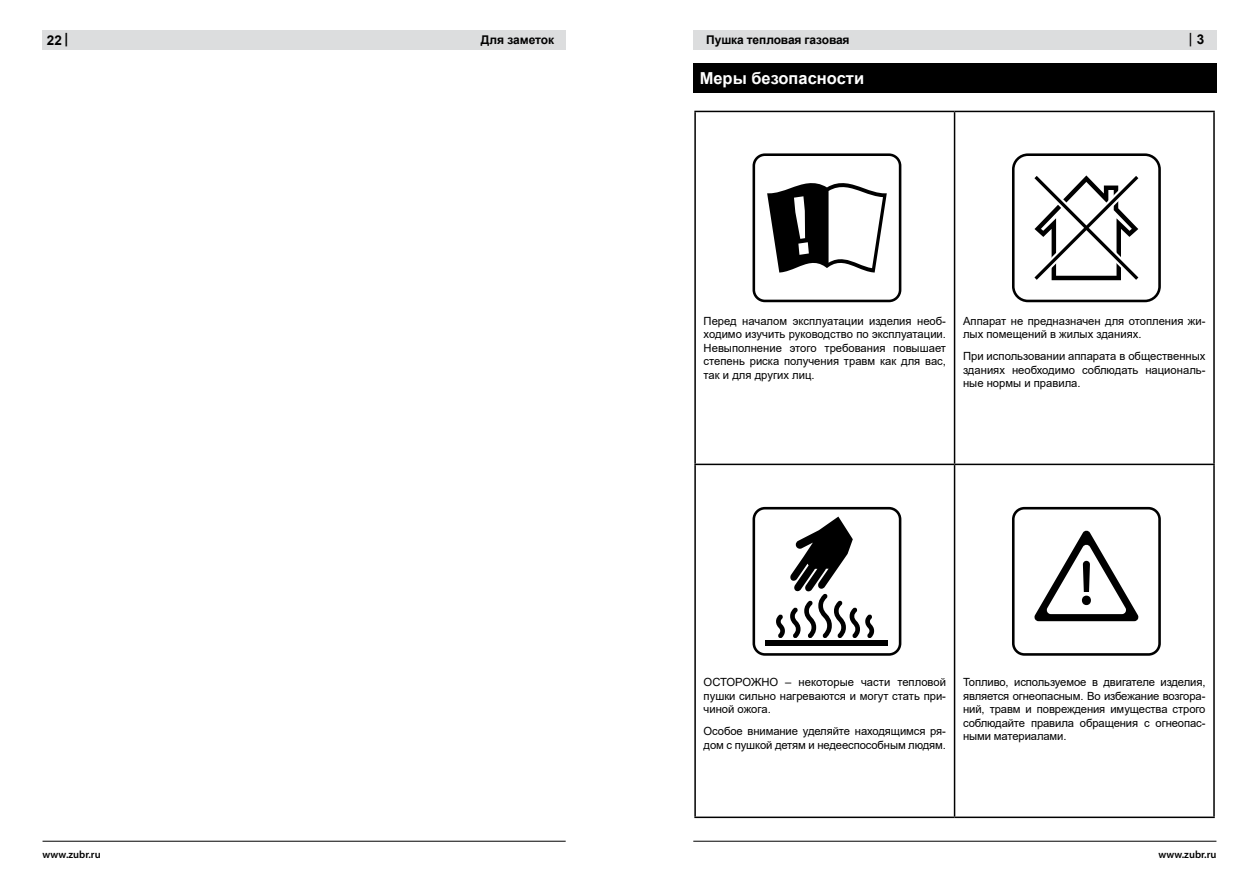
<style>
.page{position:relative;width:1259px;height:893px;background:#fff}
.page>*{position:absolute;margin:0;border:0;box-sizing:border-box;transform-origin:0 0}
.t1{font:700 16.5px "Arial";color:#fff}
.t2{font:700 13.5px "Arial";color:#000}
.t3{font:600 13.5px "Myriad Pro";color:#000}
.t4{font:700 12px "Arial";letter-spacing:-.01em;color:#000}
.t5{font:11.25px/13.5px "Arial";color:#000;text-align:justify}
.t6{font:600 10.5px "Myriad Pro";color:#000}
.s1{font-family:"Myriad Pro"}
.s2{font-family:"Arial";font-weight:700}
</style>
<div class="page">
<div style="left:43px;top:30px;width:523px;height:20px;background:#dcddde"></div>
<hr style="left:43px;top:841px;width:523px;height:1px;background:#000">
<div style="left:693px;top:30px;width:523px;height:20px;background:#dcddde"></div>
<hr style="left:693px;top:841px;width:523px;height:1px;background:#000">
<div style="left:693px;top:63px;width:523px;height:30px;background:#000"></div>
<hr style="left:694px;top:111px;width:260px;height:1px;background:#000">
<hr style="left:694px;top:112px;width:2px;height:352px;background:#000">
<hr style="left:954px;top:111px;width:260px;height:1px;background:#000">
<hr style="left:954px;top:112px;width:1px;height:352px;background:#000">
<hr style="left:1213px;top:112px;width:1px;height:352px;background:#000">
<hr style="left:694px;top:464px;width:260px;height:1px;background:#000">
<hr style="left:694px;top:465px;width:2px;height:352px;background:#000">
<hr style="left:954px;top:464px;width:260px;height:1px;background:#000">
<hr style="left:954px;top:465px;width:1px;height:352px;background:#000">
<hr style="left:1213px;top:465px;width:1px;height:352px;background:#000">
<hr style="left:694px;top:817px;width:260px;height:1px;background:#000">
<hr style="left:954px;top:817px;width:260px;height:1px;background:#000">
<div style="left:752px;top:153px;width:149px;height:149px;border:3px solid #000;border-radius:11px"></div>
<svg style="left:767px;top:183px;width:120px;height:90px"></svg>
<div style="left:1012px;top:153px;width:148px;height:149px;border:3px solid #000;border-radius:15px"></div>
<svg style="left:1034px;top:175px;width:105px;height:106px"></svg>
<div style="left:752px;top:507px;width:149px;height:149px;border:3px solid #000;border-radius:11px"></div>
<div style="left:766px;top:641px;width:122px;height:5px;background:#000"></div>
<svg style="left:776px;top:517px;width:98px;height:121px"></svg>
<svg style="left:1034px;top:530px;width:105px;height:91px"></svg>
<div style="left:1012px;top:507px;width:148px;height:149px;border:3px solid #000;border-radius:11px"></div>
<p class="t2" style="left:47px;top:30px;width:23px">22 <span class="s1">|</span></p>
<p class="t6" style="left:43px;top:847px;width:60px">www.zubr.ru</p>
<p class="t4" style="left:481px;top:31px;width:75px">Для заметок</p>
<p class="t4" style="left:706px;top:31px;width:145px">Пушка тепловая газовая</p>
<p class="t3" style="left:1189px;top:30px;width:17px">| <span class="s2">3</span></p>
<h1 class="t1" style="left:699px;top:67px;width:166px">Меры безопасности</h1>
<p class="t5" style="left:703px;top:314px;width:244px">Перед началом эксплуатации изделия необ&shy;ходимо изучить руководство по эксплуатации.<br>Невыполнение этого требования повышает степень риска получения травм как для вас, так и для других лиц.</p>
<p class="t5" style="left:963px;top:314px;width:244px">Аппарат не предназначен для отопления жи&shy;лых помещений в жилых зданиях.</p>
<p class="t5" style="left:963px;top:350px;width:244px">При использовании аппарата в общественных зданиях необходимо соблюдать националь&shy;ные нормы и правила.</p>
<p class="t5" style="left:703px;top:675px;width:244px">ОСТОРОЖНО – некоторые части тепловой пушки сильно нагреваются и могут стать при&shy;чиной ожога.</p>
<p class="t5" style="left:703px;top:724px;width:244px">Особое внимание уделяйте находящимся ря&shy;дом с пушкой детям и недееспособным людям.</p>
<p class="t5" style="left:963px;top:675px;width:244px">Топливо, используемое в двигателе изделия, является огнеопасным. Во избежание возгора&shy;ний, травм и повреждения имущества строго соблюдайте правила обращения с огнеопас&shy;ными материалами.</p>
<p class="t6" style="left:1158px;top:847px;width:60px">www.zubr.ru</p>
</div>
